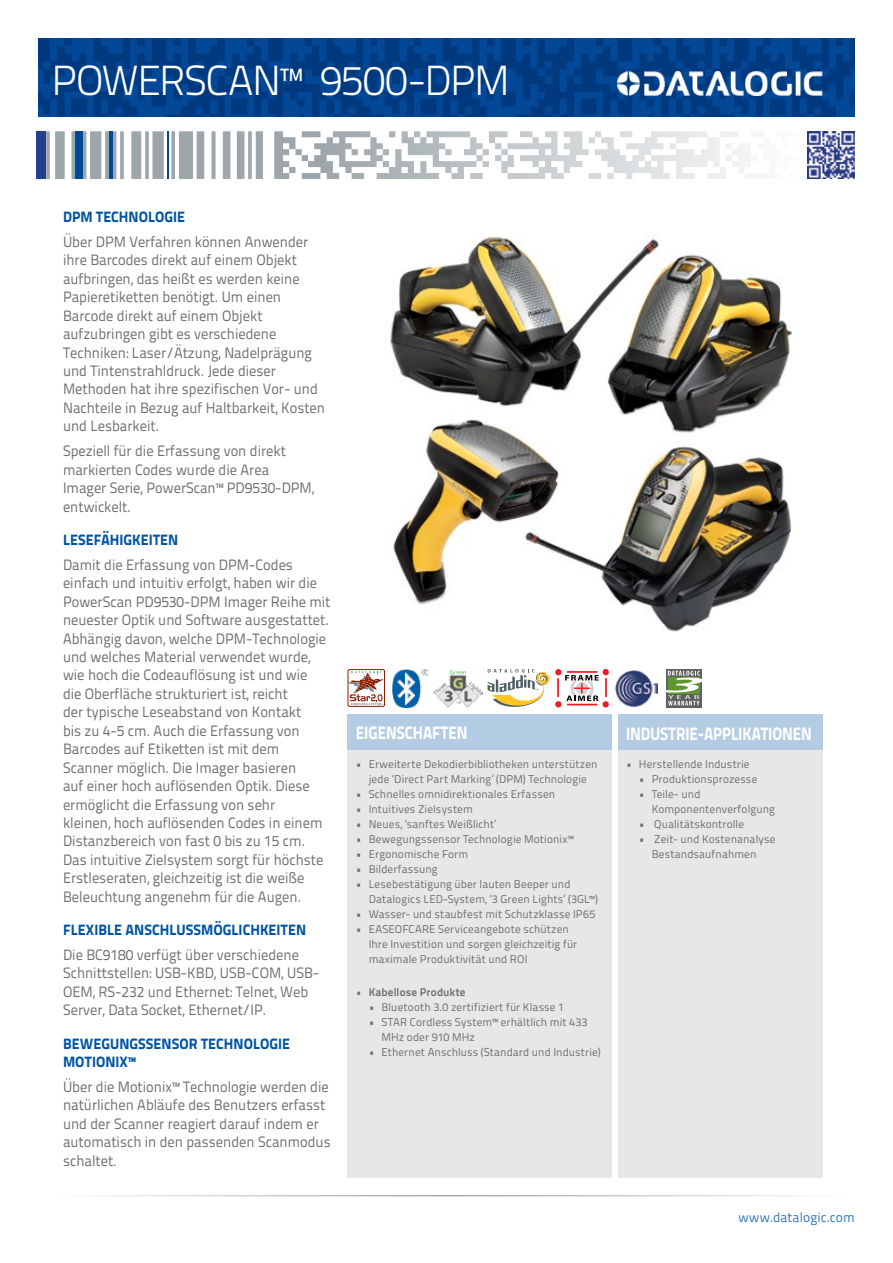
<style>
.page{position:relative;width:893px;height:1263px;background:#fff}
.page>*{position:absolute;margin:0;border:0;box-sizing:border-box;transform-origin:0 0}
.t1{font:300 42px "Titillium Text 22 L";letter-spacing:-.025em;color:#fff}
.t2{font:800 18px "Titillium Text 22 L";letter-spacing:-.005em;color:#fff;scale:.85 1}
.t3{font:15px/18.5px "Titillium Text 22 L";color:#6d6e71;scale:.96 1}
.t4{font:800 15px/18.5px "Titillium Text 22 L";letter-spacing:.005em;color:#0054a4;scale:.96 1}
.t5{font:13.5px "Titillium Text 22 L";letter-spacing:.005em;color:#3377b6}
.t6{font:11.25px/15px "Titillium Text 22 L";letter-spacing:.01em;color:#6d6e71}
.t7{font:700 11.25px "Titillium Text 22 L";letter-spacing:.015em;color:#6d6e71}
</style>
<div class="page">
<svg style="left:38px;top:38px;width:817px;height:79px;fill:#013c84"></svg>
<svg style="left:302px;top:131px;width:453px;height:48px"></svg>
<hr style="left:167px;top:131px;width:2px;height:48px;background:#034797">
<div style="left:75px;top:131px;width:7px;height:48px;background:#034797"></div>
<hr style="left:109px;top:131px;width:4px;height:48px;background:#034797">
<div style="left:37px;top:131px;width:9px;height:48px;background:#25408f"></div>
<hr style="left:45px;top:1195px;width:803px;height:1px;background:#9da3aa">
<div style="left:348px;top:714px;width:264px;height:36px;background:#b3cce4"></div>
<div style="left:618px;top:714px;width:204px;height:36px;background:#b3cce4"></div>
<div style="left:348px;top:750px;width:264px;height:428px;background:#e6e7e8"></div>
<div style="left:618px;top:750px;width:204px;height:428px;background:#e6e7e8"></div>
<img style="left:618px;top:72px;width:204px;height:23px">
<img style="left:807px;top:131px;width:48px;height:48px">
<img style="left:390px;top:233px;width:404px;height:399px">
<img style="left:392px;top:669px;width:36px;height:38px">
<img style="left:615px;top:670px;width:42px;height:37px">
<svg style="left:666px;top:669px;width:36px;height:38px"></svg>
<svg style="left:666px;top:671px;width:36px;height:34px"></svg>
<svg style="left:487px;top:669px;width:122px;height:39px"></svg>
<img style="left:433px;top:669px;width:49px;height:38px">
<div style="left:348px;top:669px;width:37px;height:38px;border:1px solid #8c1e04;border-radius:2px"></div>
<svg style="left:347px;top:671px;width:37px;height:34px"></svg>
<h1 class="t1" style="left:51px;top:50px;width:460px">POWERSCAN™ 9500-DPM</h1>
<p class="t4" style="left:63px;top:207px;width:129px">DPM TECHNOLOGIE</p>
<p class="t3" style="left:63px;top:232px;width:275px">Über DPM Verfahren können Anwender ihre Barcodes direkt auf einem Objekt aufbringen, das heißt es werden keine Papieretiketten benötigt. Um einen Barcode direkt auf einem Objekt aufzubringen gibt es verschiedene Techniken: Laser/Ätzung, Nadelprägung und Tintenstrahldruck. Jede dieser Methoden hat ihre spezifischen Vor- und Nachteile in Bezug auf Haltbarkeit, Kosten und Lesbarkeit.</p>
<p class="t3" style="left:63px;top:441px;width:263px">Speziell für die Erfassung von direkt markierten Codes wurde die Area<br>Imager Serie, PowerScan™ PD9530-DPM, entwickelt.</p>
<p class="t4" style="left:63px;top:529px;width:122px">LESEFÄHIGKEITEN</p>
<p class="t3" style="left:63px;top:554px;width:280px">Damit die Erfassung von DPM-Codes einfach und intuitiv erfolgt, haben wir die PowerScan PD9530-DPM Imager Reihe mit neuester Optik und Software ausgestattet.<br>Abhängig davon, welche DPM-Technologie und welches Material verwendet wurde, wie hoch die Codeauflösung ist und wie<br>die Oberfläche strukturiert ist, reicht<br>der typische Leseabstand von Kontakt<br>bis zu 4-5 cm. Auch die Erfassung von Barcodes auf Etiketten ist mit dem Scanner möglich. Die Imager basieren<br>auf einer hoch auflösenden Optik. Diese ermöglicht die Erfassung von sehr<br>kleinen, hoch auflösenden Codes in einem Distanzbereich von fast 0 bis zu 15 cm.<br>Das intuitive Zielsystem sorgt für höchste Erstleseraten, gleichzeitig ist die weiße Beleuchtung angenehm für die Augen.</p>
<p class="t4" style="left:63px;top:920px;width:255px">FLEXIBLE ANSCHLUSSMÖGLICHKEITEN</p>
<p class="t3" style="left:63px;top:945px;width:268px">Die BC9180 verfügt über verschiedene Schnittstellen: USB-KBD, USB-COM, USB-OEM, RS-232 und Ethernet: Telnet, Web Server, Data Socket, Ethernet/IP.</p>
<p class="t4" style="left:63px;top:1033px;width:238px">BEWEGUNGSSENSOR TECHNOLOGIE<br>MOTIONIX™</p>
<p class="t3" style="left:63px;top:1077px;width:280px">Über die Motionix™ Technologie werden die natürlichen Abläufe des Benutzers erfasst und der Scanner reagiert darauf indem er automatisch in den passenden Scanmodus schaltet.</p>
<p class="t2" style="left:356px;top:719px;width:133px">EIGENSCHAFTEN</p>
<p class="t2" style="left:626px;top:719px;width:220px">INDUSTRIE-APPLIKATIONEN</p>
<p class="t6" style="left:356px;top:756px;width:243px;text-align:center">• Erweiterte Dekodierbibliotheken unterstützen jede ‘Direct Part Marking’ (DPM) Technologie</p>
<p class="t6" style="left:356px;top:786px;width:201px">• Schnelles omnidirektionales Erfassen</p>
<p class="t6" style="left:356px;top:801px;width:118px">• Intuitives Zielsystem</p>
<p class="t6" style="left:356px;top:816px;width:142px">• Neues, ‘sanftes Weißlicht’</p>
<p class="t6" style="left:356px;top:831px;width:219px">• Bewegungssensor Technologie Motionix™</p>
<p class="t6" style="left:356px;top:846px;width:114px">• Ergonomische Form</p>
<p class="t6" style="left:356px;top:861px;width:83px">• Bilderfassung</p>
<p class="t6" style="left:369px;top:876px;width:231px;text-indent:-13px">• Lesebestätigung über lauten Beeper und<br>Datalogics LED-System, ‘3 Green Lights’ (3GL™)</p>
<p class="t6" style="left:356px;top:906px;width:241px">• Wasser- und staubfest mit Schutzklasse IP65</p>
<p class="t6" style="left:369px;top:921px;width:210px;text-indent:-13px">• EASEOFCARE Serviceangebote schützen<br>Ihre Investition und sorgen gleichzeitig für maximale Produktivität und ROI</p>
<p class="t7" style="left:356px;top:983px;width:111px">• Kabellose Produkte</p>
<p class="t6" style="left:369px;top:999px;width:197px">• Bluetooth 3.0 zertifiziert für Klasse 1</p>
<p class="t6" style="left:381px;top:1014px;width:208px;text-indent:-13px">• STAR Cordless System™ erhältlich mit 433<br>MHz oder 910 MHz</p>
<p class="t6" style="left:369px;top:1044px;width:234px">• Ethernet Anschluss (Standard und Industrie)</p>
<p class="t6" style="left:626px;top:756px;width:125px">• Herstellende Industrie</p>
<p class="t6" style="left:639px;top:771px;width:120px">• Produktionsprozesse</p>
<p class="t6" style="left:652px;top:786px;width:125px;text-indent:-13px">• Teile- und<br>Komponentenverfolgung</p>
<p class="t6" style="left:639px;top:816px;width:107px">• Qualitätskontrolle</p>
<p class="t6" style="left:639px;top:831px;width:138px;text-align:center">• Zeit- und Kostenanalyse<br>Bestandsaufnahmen</p>
<p class="t5" style="left:738px;top:1207px;width:118px">www.datalogic.com</p>
</div>
